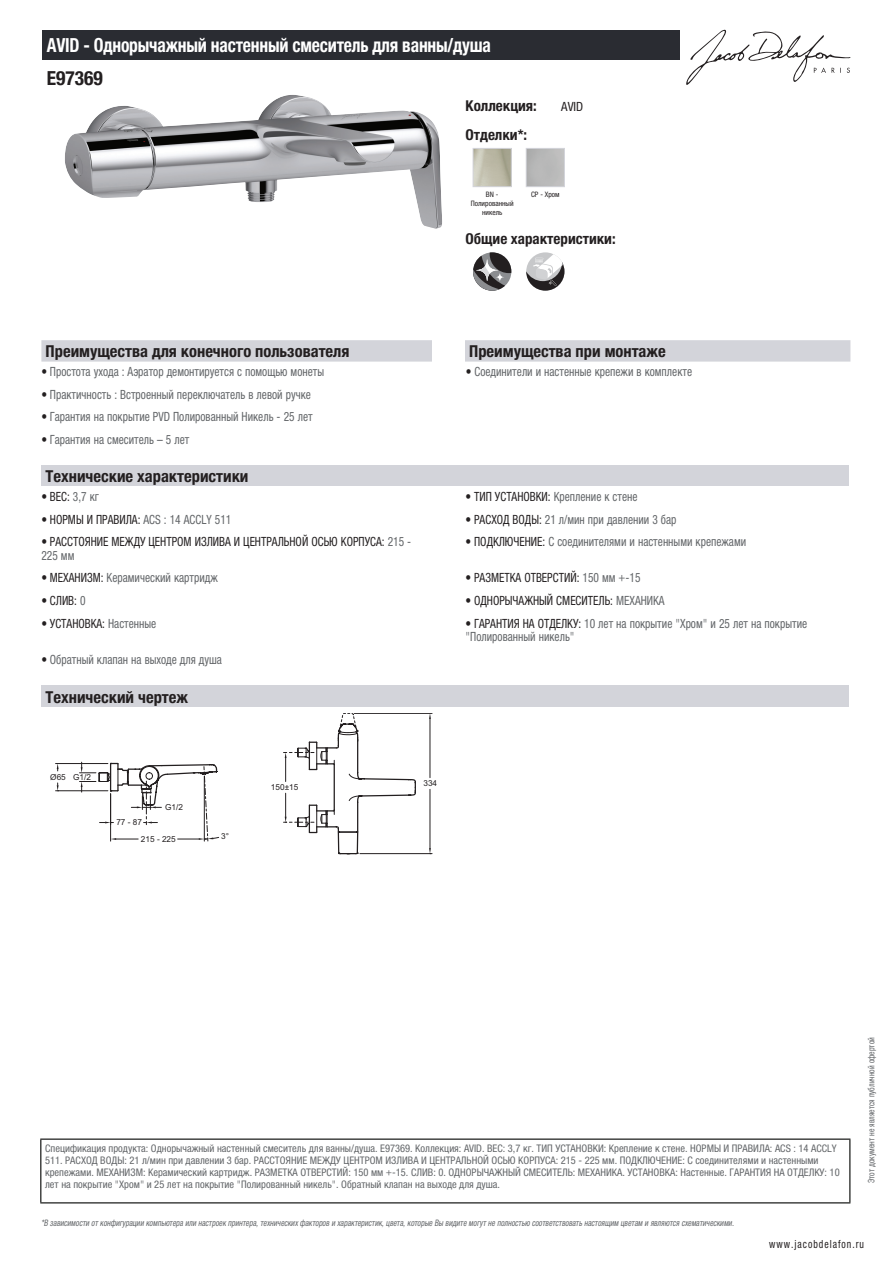
<style>
.page{position:relative;width:893px;height:1263px;background:#fff}
.page>*{position:absolute;margin:0;border:0;box-sizing:border-box;transform-origin:0 0}
.t1{font:700 condensed 19.5px "Helvetica Neue LTCYR";letter-spacing:-.01em;color:#fff;scale:.9 1}
.t2{font:700 condensed 19.5px "Helvetica Neue LTCYR";color:#231f20}
.t3{font:700 condensed 16.5px "Helvetica Neue LTCYR";color:#231f20}
.t4{font:700 condensed 15px "Helvetica Neue LTCYR";color:#231f20}
.t5{font:condensed 12.75px/13.5px "Helvetica Neue LTCYR";color:#626568;scale:.9 1}
.t6{font:condensed 12.75px/13.5px "Helvetica Neue LTCYR";color:#231f20;scale:.9 1}
.t7{font:condensed 12.75px "Helvetica Neue LTCYR";color:#231f20}
.t8{font:condensed 11.25px "Helvetica Neue LTCYR";letter-spacing:.1em;color:#231f20;scale:.87 1}
.t9{font:condensed 10.5px/12px "Helvetica Neue LTCYR";color:#626568}
.t10{font:italic condensed 9px "Helvetica Neue LTCYR";color:#626568;scale:.87 1}
.t11{font:condensed 9px "Helvetica Neue LTCYR";color:#626568;scale:.87 1}
.t12{font:8.25px/16.5px "Arial";color:#231f20}
.t13{font:condensed 7.5px/9px "Helvetica Neue LTCYR";color:#231f20;text-align:center}
.s1{color:#231f20}
.s2{color:#626568}
</style>
<div class="page">
<svg style="left:686px;top:30px;width:164px;height:55px"></svg>
<img style="left:65px;top:95px;width:377px;height:134px">
<img style="left:475px;top:150px;width:35px;height:35px">
<div style="left:473px;top:148px;width:39px;height:39px;border:1px solid #d3d4da"></div>
<div style="left:526px;top:148px;width:39px;height:39px;border:1px solid #d3d4da"></div>
<svg style="left:473px;top:252px;width:38px;height:39px"></svg>
<svg style="left:526px;top:252px;width:38px;height:39px"></svg>
<svg style="left:526px;top:254px;width:38px;height:37px"></svg>
<div style="left:41px;top:340px;width:809px;height:22px;background:#d3d4da"></div>
<div style="left:432px;top:340px;width:33px;height:22px;background:#fff"></div>
<div style="left:41px;top:465px;width:808px;height:22px;background:#d3d4da"></div>
<div style="left:41px;top:685px;width:808px;height:22px;background:#d3d4da"></div>
<hr style="left:354px;top:713px;width:78px;height:1px;background:#231f20">
<hr style="left:360px;top:853px;width:72px;height:1px;background:#231f20">
<hr style="left:430px;top:719px;width:1px;height:59px;background:#231f20">
<hr style="left:430px;top:789px;width:1px;height:59px;background:#231f20">
<svg style="left:429px;top:713px;width:2px;height:6px"></svg>
<hr style="left:56px;top:763px;width:52px;height:1px;background:#231f20">
<hr style="left:56px;top:790px;width:52px;height:1px;background:#231f20">
<svg style="left:57px;top:764px;width:2px;height:7px"></svg>
<svg style="left:57px;top:783px;width:2px;height:8px"></svg>
<svg style="left:80px;top:713px;width:337px;height:141px"></svg>
<div style="left:43px;top:30px;width:637px;height:30px;background:#2a2c32"></div>
<hr style="left:40px;top:1138px;width:810px;height:2px;background:#040503">
<hr style="left:40px;top:1140px;width:1px;height:62px;background:#040503">
<hr style="left:849px;top:1140px;width:1px;height:62px;background:#040503">
<hr style="left:40px;top:1202px;width:810px;height:1px;background:#040503">
<h1 class="t1" style="left:47px;top:34px;width:495px">AVID - Однорычажный настенный смеситель для ванны/душа</h1>
<h1 class="t2" style="left:47px;top:67px;width:58px">E97369</h1>
<h3 class="t4" style="left:466px;top:97px;width:73px">Коллекция:</h3>
<p class="t7" style="left:561px;top:99px;width:23px">AVID</p>
<h3 class="t4" style="left:466px;top:126px;width:63px">Отделки*:</h3>
<p class="t13" style="left:471px;top:190px;width:44px">BN -<br>Полированный никель</p>
<p class="t13" style="left:531px;top:190px;width:30px">CP - Хром</p>
<h3 class="t4" style="left:466px;top:230px;width:152px">Общие характеристики:</h3>
<h2 class="t3" style="left:46px;top:342px;width:305px">Преимущества для конечного пользователя</h2>
<h2 class="t3" style="left:469px;top:342px;width:198px">Преимущества при монтаже</h2>
<p class="t5" style="left:41px;top:365px;width:316px"><span class="s1">•</span> Простота ухода : Аэратор демонтируется с помощью монеты</p>
<p class="t5" style="left:466px;top:365px;width:253px"><span class="s1">•</span> Соединители и настенные крепежи в комплекте</p>
<p class="t5" style="left:41px;top:387px;width:301px"><span class="s1">•</span> Практичность : Встроенный переключатель в левой ручке</p>
<p class="t5" style="left:41px;top:410px;width:303px"><span class="s1">•</span> Гарантия на покрытие PVD Полированный Никель - 25 лет</p>
<p class="t5" style="left:41px;top:433px;width:166px"><span class="s1">•</span> Гарантия на смеситель – 5 лет</p>
<h2 class="t3" style="left:46px;top:467px;width:204px">Технические характеристики</h2>
<p class="t6" style="left:41px;top:490px;width:65px">• ВЕС: <span class="s2">3,7 кг</span></p>
<p class="t5" style="left:466px;top:490px;width:193px"><span class="s1">• ТИП УСТАНОВКИ:</span> Крепление к стене</p>
<p class="t6" style="left:41px;top:512px;width:213px">• НОРМЫ И ПРАВИЛА: <span class="s2">ACS : 14 ACCLY 511</span></p>
<p class="t5" style="left:466px;top:512px;width:236px"><span class="s1">• РАСХОД ВОДЫ:</span> 21 л/мин при давлении 3 бар</p>
<p class="t6" style="left:41px;top:535px;width:412px">• РАССТОЯНИЕ МЕЖДУ ЦЕНТРОМ ИЗЛИВА И ЦЕНТРАЛЬНОЙ ОСЬЮ КОРПУСА: <span class="s2">215 -<br>225 мм</span></p>
<p class="t5" style="left:466px;top:535px;width:313px"><span class="s1">• ПОДКЛЮЧЕНИЕ:</span> С соединителями и настенными крепежами</p>
<p class="t5" style="left:41px;top:571px;width:198px"><span class="s1">• МЕХАНИЗМ:</span> Керамический картридж</p>
<p class="t6" style="left:466px;top:571px;width:196px">• РАЗМЕТКА ОТВЕРСТИЙ: <span class="s2">150 мм +-15</span></p>
<p class="t6" style="left:41px;top:594px;width:51px">• СЛИВ: <span class="s2">0</span></p>
<p class="t6" style="left:466px;top:594px;width:223px">• ОДНОРЫЧАЖНЫЙ СМЕСИТЕЛЬ: <span class="s2">МЕХАНИКА</span></p>
<p class="t6" style="left:41px;top:617px;width:129px">• УСТАНОВКА: <span class="s2">Настенные</span></p>
<p class="t5" style="left:466px;top:617px;width:381px"><span class="s1">• ГАРАНТИЯ НА ОТДЕЛКУ:</span> 10 лет на покрытие "Хром" и 25 лет на покрытие "Полированный никель"</p>
<p class="t5" style="left:41px;top:653px;width:202px"><span class="s1">•</span> Обратный клапан на выходе для душа</p>
<h2 class="t3" style="left:46px;top:687px;width:144px">Технический чертеж</h2>
<p class="t12" style="left:50px;top:768px;width:17px">Ø65</p>
<p class="t12" style="left:73px;top:769px;width:19px">G1/2</p>
<p class="t12" style="left:165px;top:799px;width:19px">G1/2</p>
<p class="t12" style="left:141px;top:814px;width:36px;text-indent:-25px">77 - 87<br>215 - 225</p>
<p class="t12" style="left:221px;top:828px;width:9px">3°</p>
<p class="t12" style="left:271px;top:779px;width:29px">150±15</p>
<p class="t12" style="left:423px;top:775px;width:15px">334</p>
<p class="t9" style="left:45px;top:1142px;width:796px">Спецификация продукта: Однорычажный настенный смеситель для ванны/душа. E97369. Коллекция: AVID. ВЕС: 3,7 кг. ТИП УСТАНОВКИ: Крепление к стене. НОРМЫ И ПРАВИЛА: ACS : 14 ACCLY 511. РАСХОД ВОДЫ: 21 л/мин при давлении 3 бар. РАССТОЯНИЕ МЕЖДУ ЦЕНТРОМ ИЗЛИВА И ЦЕНТРАЛЬНОЙ ОСЬЮ КОРПУСА: 215 - 225 мм. ПОДКЛЮЧЕНИЕ: С соединителями и настенными крепежами. МЕХАНИЗМ: Керамический картридж. РАЗМЕТКА ОТВЕРСТИЙ: 150 мм +-15. СЛИВ: 0. ОДНОРЫЧАЖНЫЙ СМЕСИТЕЛЬ: МЕХАНИКА. УСТАНОВКА: Настенные. ГАРАНТИЯ НА ОТДЕЛКУ: 10 лет на покрытие "Хром" и 25 лет на покрытие "Полированный никель". Обратный клапан на выходе для душа.</p>
<p class="t10" style="left:41px;top:1218px;width:800px">*В зависимости отконфигурации компьютера или настроек принтера,техническихфакторов и характеристик,цвета,которые Вы видите могутне полностью соответствоватьнастоящим цветам и являются схематическими.</p>
<p class="t11" style="left:866px;top:1183px;width:169px;rotate:-90deg">Этот документ не является публичной офертой</p>
<p class="t8" style="left:769px;top:1237px;width:110px">www.jacobdelafon.ru</p>
</div>
